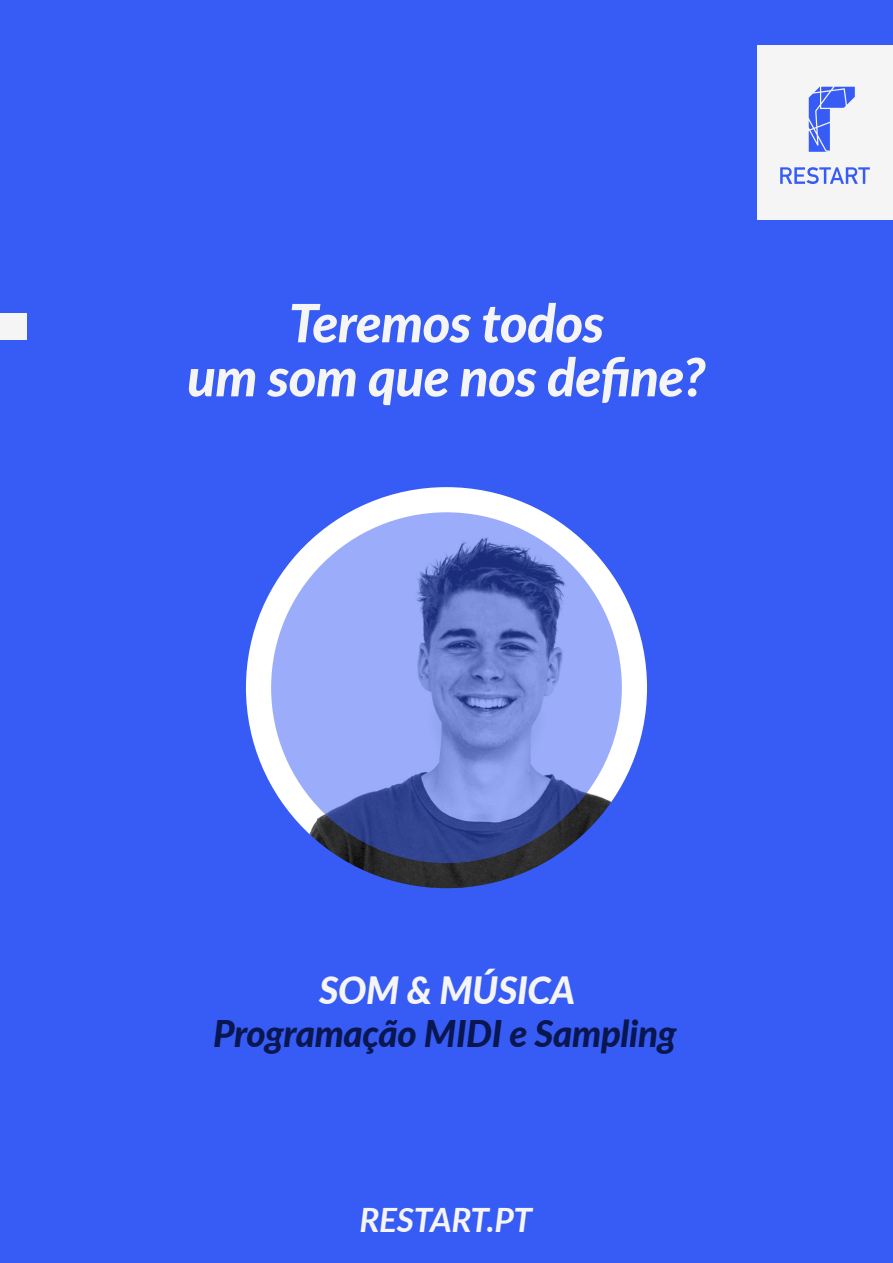
<style>
.page{position:relative;width:893px;height:1263px;background:#375cf5}
.page>*{position:absolute;margin:0;border:0;box-sizing:border-box;transform-origin:0 0}
.t1{font:italic 800 52.95px/54px "Lato";letter-spacing:-.01em;color:#f6f5f5;text-align:center}
.t2{font:italic 800 37.65px "Lato";letter-spacing:-.01em;color:#f6f5f5}
.t3{font:italic 800 36.75px "Lato";letter-spacing:-.01em;color:#091650}
.t4{font:italic 700 33.45px "Lato";letter-spacing:-.01em;color:#f6f5f5}
</style>
<div class="page">
<div style="left:757px;top:45px;width:136px;height:174px;background:#f6f5f5"></div>
<svg style="left:780px;top:167px;width:90px;height:17px"></svg>
<svg style="left:809px;top:87px;width:46px;height:65px"></svg>
<img style="left:246px;top:487px;width:401px;height:401px;border-radius:201px">
<svg style="left:271px;top:512px;width:351px;height:351px;background:#7d8fdc"></svg>
<div style="left:0;top:314px;width:26px;height:26px;background:#f6f5f5"></div>
<p class="t1" style="left:187px;top:294px;width:520px">Teremos todos<br>um som que nos define?</p>
<p class="t2" style="left:319px;top:962px;width:258px">SOM &amp; MÚSICA</p>
<p class="t3" style="left:213px;top:1006px;width:465px">Programação MIDI e Sampling</p>
<p class="t4" style="left:360px;top:1195px;width:174px">RESTART.PT</p>
</div>
